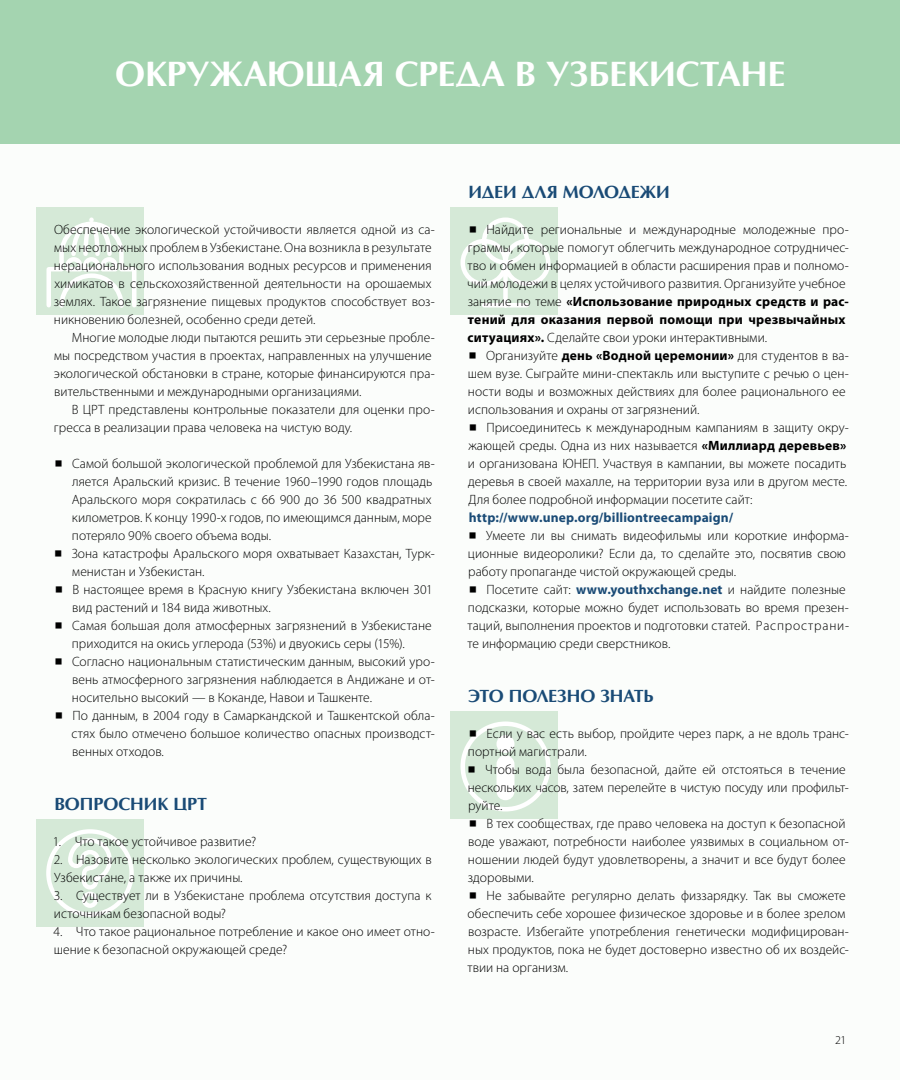
<style>
.page{position:relative;width:900px;height:1080px;background:#fff}
.page>*{position:absolute;margin:0;border:0;box-sizing:border-box;transform-origin:0 0}
.t1{font:700 36px "AG Opus";color:#fff}
.t2{font:700 18px "AG Opus";letter-spacing:-.005em;color:#1a4b76}
.t3{font:300 13.5px/18px "Myriad Pro";letter-spacing:.005em;color:#000}
.t4{font:700 13.5px "Myriad Pro";letter-spacing:.01em;color:#1a4b76}
.t5{font:300 12px "Myriad Pro";color:#000}
.s1{font-weight:700}
.s2{font-weight:700;color:#1a4b76}
</style>
<div class="page">
<div style="left:450px;top:207px;width:108px;height:108px;background:#d5e9d7"></div>
<div style="left:36px;top:819px;width:108px;height:108px;background:#d5e9d7"></div>
<svg style="left:46px;top:829px;width:88px;height:88px"></svg>
<div style="left:36px;top:207px;width:108px;height:108px;background:#d5e9d7"></div>
<svg style="left:46px;top:218px;width:91px;height:90px"></svg>
<div style="left:450px;top:711px;width:108px;height:108px;background:#d5e9d7"></div>
<div style="left:460px;top:722px;width:90px;height:90px;border:4px solid #fff;border-radius:50%"></div>
<div style="left:499px;top:737px;width:13px;height:14px;background:#fff;border-radius:50%"></div>
<div style="left:496px;top:735px;width:18px;height:18px;border:4px solid #fff;border-radius:50%"></div>
<div style="left:499px;top:758px;width:13px;height:40px;background:#fff;border-radius:7px"></div>
<div style="left:496px;top:755px;width:18px;height:45px;border:4px solid #fff;border-radius:7px"></div>
<div style="left:0;top:0;width:900px;height:144px;background:#a4d4b0"></div>
<svg style="left:460px;top:217px;width:91px;height:91px"></svg>
<h1 class="t1" style="left:115px;top:53px;width:27px">ОКРУЖА</h1>
<h1 class="t1" style="left:267px;top:53px;width:151px">ЮЩАЯ СРЕДА</h1>
<h1 class="t1" style="left:515px;top:53px;width:54px">В УЗБЕКИСТАНЕ</h1>
<p class="t3" style="left:54px;top:220px;width:383px">Обеспечение экологической устойчивости является одной из са&shy;мых неотложных проблем в Узбекистане. Она возникла в результате нерационального использования водных ресурсов и применения химикатов в сельскохозяйственной деятельности на орошаемых землях. Такое загрязнение пищевых продуктов способствует воз&shy;никновению болезней, особенно среди детей.</p>
<p class="t3" style="left:54px;top:328px;width:382px;text-indent:18px">Многие молодые люди пытаются решить эти серьезные пробле&shy;мы посредством участия в проектах, направленных на улучшение экологической обстановки в стране, которые финансируются пра&shy;вительственными и международными организациями.</p>
<p class="t3" style="left:54px;top:400px;width:382px;text-indent:18px">В ЦРТ представлены контрольные показатели для оценки про&shy;гресса в реализации права человека на чистую воду.</p>
<p class="t3" style="left:72px;top:454px;width:365px">Самой большой экологической проблемой для Узбекистана яв&shy;ляется Аральский кризис. В течение 1960–1990 годов площадь Аральского моря сократилась с 66 900 до 36 500 квадратных километров. К концу 1990-х годов, по имеющимся данным, море потеряло 90% своего объема воды.<br>Зона катастрофы Аральского моря охватывает Казахстан, Турк&shy;менистан и Узбекистан.<br>В настоящее время в Красную книгу Узбекистана включен 301 вид растений и 184 вида животных.<br>Самая большая доля атмосферных загрязнений в Узбекистане приходится на окись углерода (53%) и двуокись серы (15%).<br>Согласно национальным статистическим данным, высокий уро&shy;вень атмосферного загрязнения наблюдается в Андижане и от&shy;носительно высокий — в Коканде, Навои и Ташкенте.<br>По данным, в 2004 году в Самаркандской и Ташкентской обла&shy;стях было отмечено большое количество опасных производ-ст&shy;венных отходов.</p>
<h2 class="t2" style="left:54px;top:793px;width:53px">ВОПРОСНИК</h2>
<h2 class="t2" style="left:173px;top:793px;width:24px">ЦРТ</h2>
<p class="t3" style="left:53px;top:832px;width:205px">1. Что такое устойчивое развитие?</p>
<p class="t3" style="left:54px;top:850px;width:380px">2. Назовите несколько экологических проблем, существующих в<br>Узбекистане, а также их причины.</p>
<p class="t3" style="left:54px;top:886px;width:379px">3. Существует ли в Узбекистане проблема отсутствия доступа к источникам безопасной воды?</p>
<p class="t3" style="left:54px;top:922px;width:383px">4. Что такое рациональное потребление и какое оно имеет отно&shy;шение к безопасной окружающей среде?</p>
<h2 class="t2" style="left:468px;top:181px;width:13px">ИДЕИ</h2>
<h2 class="t2" style="left:522px;top:181px;width:13px">ДЛЯ</h2>
<h2 class="t2" style="left:563px;top:181px;width:15px">МОЛОДЕЖИ</h2>
<p class="t3" style="left:467px;top:220px;width:383px;text-indent:19px">Найдите региональные и международные молодежные про&shy;граммы, которые помогут облегчить международное сотрудничес&shy;тво и обмен информацией в области расширения прав и полномо&shy;чий молодежи в целях устойчивого развития. Организуйте учебное занятие по теме <span class="s1">«Использование природных средств и рас&shy;тений для оказания первой помощи при чрезвычайных ситуациях».</span> Сделайте свои уроки интерактивными.</p>
<p class="t3" style="left:468px;top:346px;width:382px;text-indent:18px">Организуйте <span class="s1">день «Водной церемонии»</span> для студентов в ва&shy;шем вузе. Сыграйте мини-спектакль или выступите с речью о цен&shy;ности воды и возможных действиях для более рационального ее использования и охраны от загрязнений.</p>
<p class="t3" style="left:468px;top:418px;width:382px;text-indent:19px">Присоединитесь к международным кампаниям в защиту окру&shy;жающей среды. Одна из них называется <span class="s1">«Миллиард деревьев» </span>и организована ЮНЕП. Участвуя в кампании, вы можете посадить деревья в своей махалле, на территории вуза или в другом месте.<br>Для более подробной информации посетите сайт:</p>
<p class="t4" style="left:469px;top:509px;width:266px">http://www.unep.org/billiontreecampaign/</p>
<p class="t3" style="left:468px;top:526px;width:382px;text-indent:18px">Умеете ли вы снимать видеофильмы или короткие информа&shy;ционные видеоролики? Если да, то сделайте это, посвятив свою работу пропаганде чистой окружающей среды.</p>
<p class="t3" style="left:468px;top:580px;width:383px;text-indent:19px">Посетите сайт: <span class="s2">www.youthxchange.net</span> и найдите полезные подсказки, которые можно будет использовать во время презен&shy;таций, выполнения проектов и подготовки статей. Распространи&shy;те информацию среди сверстников.</p>
<h2 class="t2" style="left:468px;top:685px;width:68px">ЭТО ПОЛЕЗНО</h2>
<h2 class="t2" style="left:600px;top:685px;width:12px">ЗНАТЬ</h2>
<p class="t3" style="left:468px;top:724px;width:382px;text-indent:19px">Если у вас есть выбор, пройдите через парк, а не вдоль транс&shy;портной магистрали.</p>
<p class="t3" style="left:468px;top:760px;width:382px;text-indent:17px">Чтобы вода была безопасной, дайте ей отстояться в течение нескольких часов, затем перелейте в чистую посуду или профильт&shy;руйте.</p>
<p class="t3" style="left:468px;top:814px;width:383px;text-indent:19px">В тех сообществах, где право человека на доступ к безопасной воде уважают, потребности наиболее уязвимых в социальном от&shy;ношении людей будут удовлетворены, а значит и все будут более здоровыми.</p>
<p class="t3" style="left:468px;top:886px;width:383px;text-indent:19px">Не забывайте регулярно делать физзарядку. Так вы сможете обеспечить себе хорошее физическое здоровье и в более зрелом возрасте. Избегайте употребления генетически модифицирован&shy;ных продуктов, пока не будет достоверно известно об их воздейс&shy;твии на организм.</p>
<p class="t5" style="left:835px;top:1033px;width:13px">21</p>
</div>
